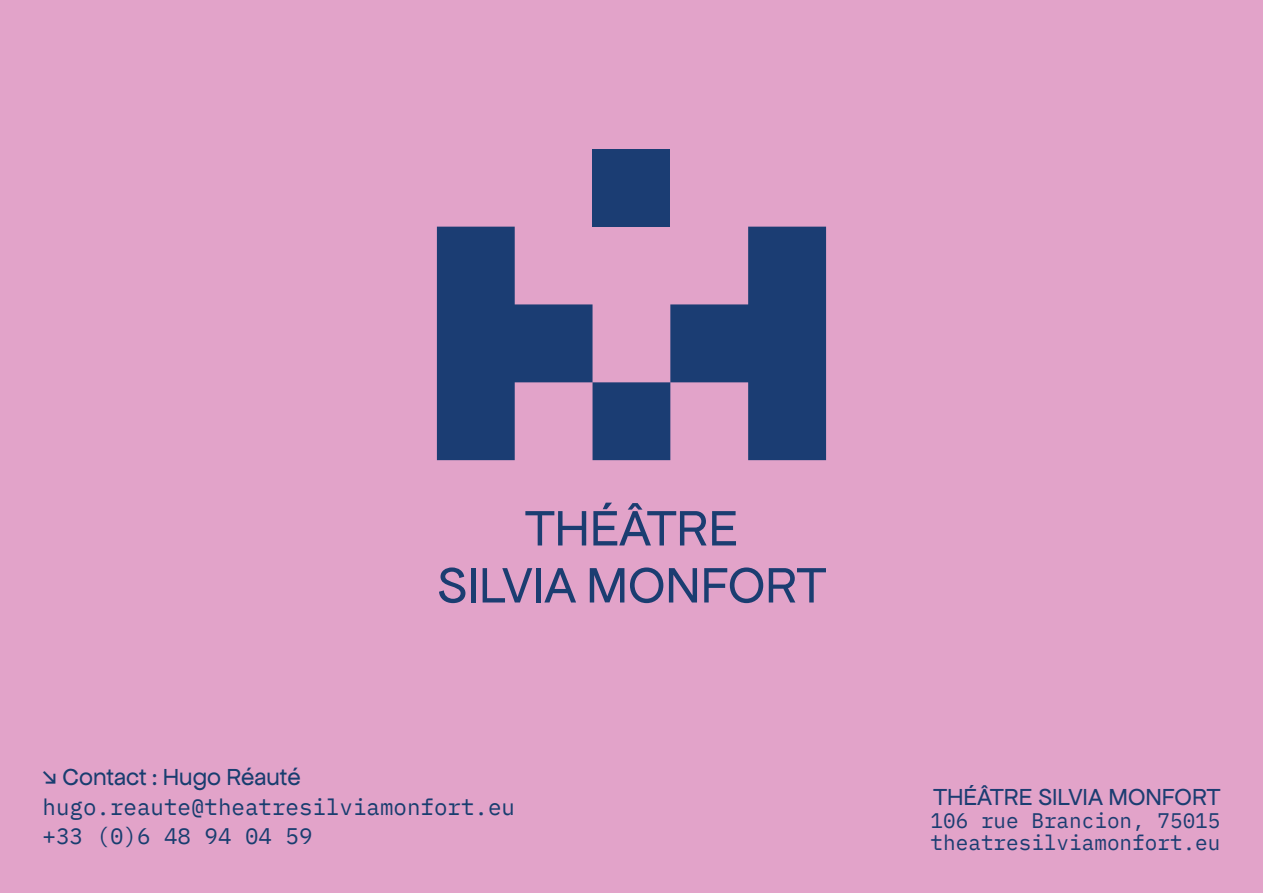
<style>
.page{position:relative;width:1263px;height:893px;background:#e2a3c9}
.page>*{position:absolute;margin:0;border:0;box-sizing:border-box;transform-origin:0 0}
.t1{font:52.95px/57px "Apfel Grotezk";color:#1b3d71;text-align:center}
.t2{font:24.75px "Apfel Grotezk";color:#1b3d71}
.t3{font:24.75px "Apfel Grotezk";color:#183d6f}
.t4{font:22.5px/29.5px "IBM Plex Mono";color:#183d6f}
.t5{font:21px/22.5px "IBM Plex Mono";color:#1b3d71}
</style>
<div class="page">
<svg style="left:437px;top:227px;width:389px;height:233px;fill:#1b3d73"></svg>
<div style="left:593px;top:149px;width:77px;height:78px;background:#1b3d73"></div>
<h1 class="t1" style="left:437px;top:500px;width:391px">THÉÂTRE<br>SILVIA MONFORT</h1>
<p class="t3" style="left:43px;top:764px;width:260px">↘ Contact : Hugo Réauté</p>
<p class="t4" style="left:43px;top:791px;width:474px">hugo.reaute@theatresilviamonfort.eu +33 (0)6 48 94 04 59</p>
<p class="t2" style="left:933px;top:784px;width:288px">THÉÂTRE SILVIA MONFORT</p>
<p class="t5" style="left:931px;top:808px;width:291px">106 rue Brancion, 75015 theatresilviamonfort.eu</p>
</div>
